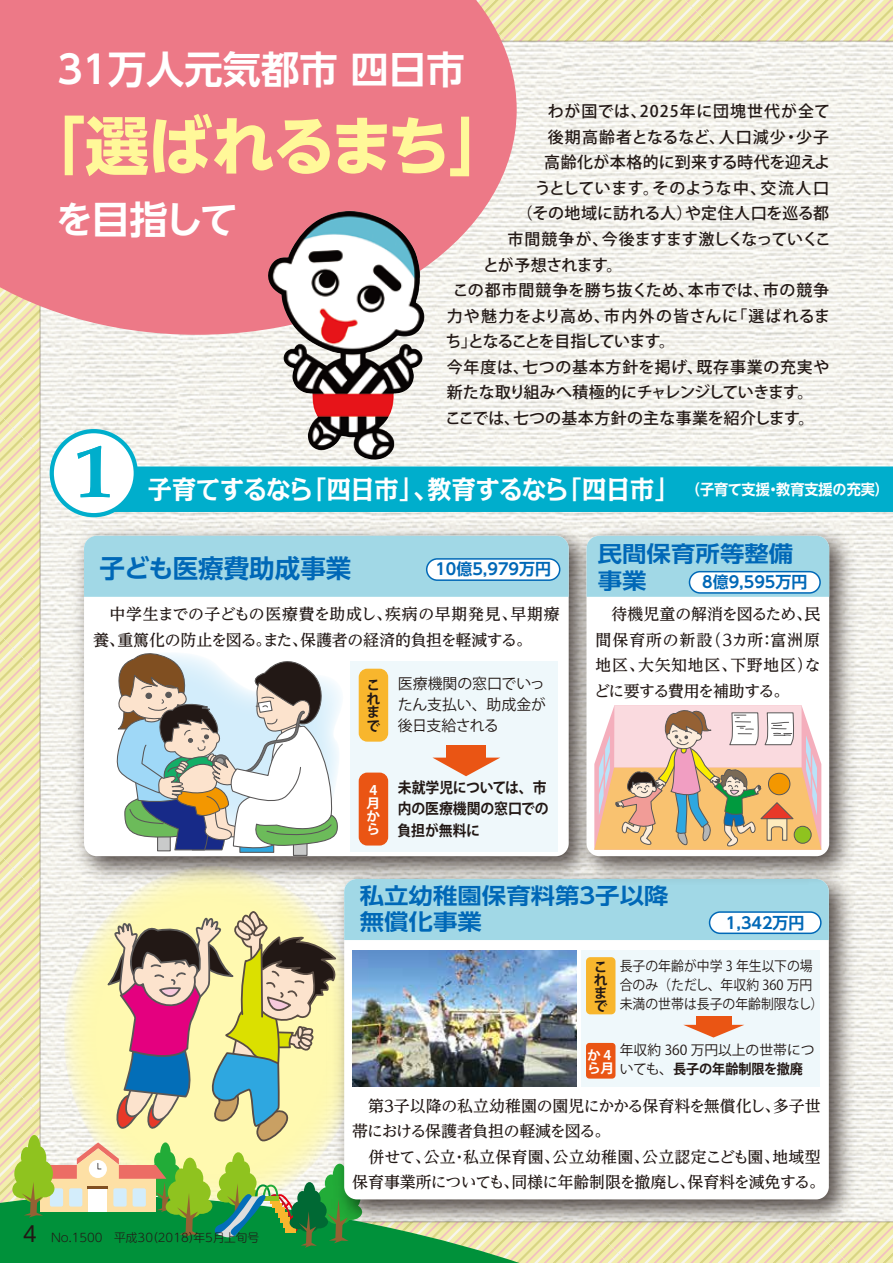
<style>
.page{position:relative;width:893px;height:1263px;background:#fff}
.page>*{position:absolute;margin:0;border:0;box-sizing:border-box;transform-origin:0 0}
.t1{font:700 76.5px "Palatino";color:#00aecc}
.t2{font:700 63.75px "UD Shin Go NT Pro";letter-spacing:-.055em;color:#fff899}
.t3{font:700 38.25px "UD Shin Go NT Pro De";color:#fff}
.t4{font:700 25.5px "Kakumin Pro";letter-spacing:-.015em;color:#fff;scale:.95 1}
.t5{font:700 25.5px "UD Shin Go NT Pro De";color:#0068b7}
.t6{font:700 22.05px/26.5px "UD Shin Go NT Pro De";color:#0068b7;scale:1.11 1}
.t7{font:500 15.9px/25.5px "UD Reimin Pro";color:#221815}
.t8{font:500 15.9px "Koz Go Pro";letter-spacing:.02em;color:#221815}
.t9{font:500 15.9px "Koz Go Pro";letter-spacing:.07em;color:#221815}
.t10{font:700 15.9px "UD Shin Go NT Pro De";color:#0068b7}
.t11{font:500 15.9px "Koz Go Pro";letter-spacing:.04em;color:#221815}
.t12{font:500 15.9px "Koz Go Pro";letter-spacing:.045em;color:#221815}
.t13{font:500 15.9px "Koz Go Pro";letter-spacing:-.035em;color:#221815}
.t14{font:500 15.9px "Koz Go Pro";letter-spacing:-.01em;color:#221815}
.t15{font:500 15.9px "Koz Go Pro";letter-spacing:.065em;color:#221815}
.t16{font:500 15.9px "Koz Go Pro";letter-spacing:-.075em;color:#221815}
.t17{font:500 15.9px "Koz Go Pro";letter-spacing:-.04em;color:#221815}
.t18{font:700 14.85px/21.3px "Koz Go Pro";letter-spacing:-.01em;color:#221815;scale:.93 1}
.t19{font:14.85px/21.3px "Koz Go Pro";color:#221815;text-align:justify}
.t20{font:13.8px/19.2px "Koz Go Pro";color:#221815;scale:.93 1}
.t21{font:13.8px/19.2px "Koz Go Pro";color:#221815}
.t22{font:700 13.8px/13px "Koz Go Pro";color:#221815}
.t23{font:700 13.2px/13.2px "Koz Go Pro";color:#fff;scale:1.05 1}
.t24{font:300 11.7px "UD Shin M Go Pro";color:#221815}
.s1{font-weight:700}
.s2{font-family:"UD Shin Go Pro";font-weight:400;font-size:21.3px}
</style>
<div class="page">
<img style="left:0;top:0;width:893px;height:1263px">
<svg style="left:0;top:1179px;width:557px;height:84px;background:#1f9b49"></svg>
<svg style="left:0;top:0;width:517px;height:335px;background:#ed8490"></svg>
<img style="left:265px;top:211px;width:161px;height:254px">
<img style="left:66px;top:517px;width:502px;height:362px">
<div style="left:84px;top:536px;width:485px;height:320px;background:#fff;border-radius:13px"></div>
<div style="left:84px;top:536px;width:484px;height:61px;background:#a1d8e6"></div>
<img style="left:327px;top:861px;width:538px;height:375px">
<img style="left:568px;top:517px;width:297px;height:375px">
<div style="left:586px;top:536px;width:243px;height:320px;background:#fff;border-radius:13px"></div>
<div style="left:586px;top:536px;width:243px;height:61px;background:#a1d8e6"></div>
<div style="left:350px;top:662px;width:207px;height:190px;background:#eff8fb"></div>
<div style="left:111px;top:466px;width:782px;height:46px;background:#00aecc"></div>
<div style="left:52px;top:431px;width:84px;height:84px;background:#fff;border-radius:50%"></div>
<div style="left:50px;top:429px;width:88px;height:88px;border:4px solid #00aecc;border-radius:50%"></div>
<div style="left:427px;top:559px;width:133px;height:21px;background:#fff;border-radius:11px"></div>
<div style="left:426px;top:558px;width:134px;height:23px;border:2px solid #0068b7;border-radius:11px"></div>
<div style="left:689px;top:572px;width:131px;height:21px;background:#fff;border-radius:11px"></div>
<div style="left:689px;top:571px;width:132px;height:23px;border:2px solid #0068b7;border-radius:11px"></div>
<div style="left:359px;top:669px;width:29px;height:73px;background:#f8b62d;border-radius:9px"></div>
<div style="left:359px;top:772px;width:29px;height:73px;background:#ea5514;border-radius:9px"></div>
<div style="left:447px;top:745px;width:39px;height:18px;background:#ea5514"></div>
<svg style="left:433px;top:758px;width:67px;height:18px"></svg>
<img style="left:12px;top:879px;width:817px;height:369px">
<div style="left:293px;top:838px;width:15px;height:18px;background:#c9caca;border:1px solid #595757"></div>
<svg style="left:116px;top:653px;width:225px;height:200px"></svg>
<svg style="left:594px;top:705px;width:227px;height:145px;background:#dfbfa1"></svg>
<p class="t3" style="left:57px;top:39px;width:409px">31万人元気都市 四日市</p>
<p class="t15" style="left:548px;top:101px;width:284px">わが国では、2025年に団塊世代が全て</p>
<p class="t9" style="left:548px;top:127px;width:283px">後期高齢者となるなど、人口減少・少子</p>
<p class="t8" style="left:544px;top:152px;width:287px">高齢化が本格的に到来する時代を迎えよ</p>
<p class="t8" style="left:535px;top:178px;width:296px">うとしています。そのような中、交流人口</p>
<p class="t8" style="left:517px;top:203px;width:314px">（その地域に訪れる人）や定住人口を巡る都</p>
<p class="t14" style="left:508px;top:229px;width:325px">市間競争が、今後ますます激しくなっていくこ</p>
<p class="t17" style="left:483px;top:254px;width:141px">とが予想されます。</p>
<p class="t11" style="left:453px;top:280px;width:378px">この都市間競争を勝ち抜くため、本市では、市の競争</p>
<p class="t9" style="left:447px;top:305px;width:385px">力や魅力をより高め、市内外の皆さんに「選ばれるま</p>
<p class="t16" style="left:446px;top:331px;width:231px">ち」となることを目指しています。</p>
<p class="t12" style="left:447px;top:357px;width:384px">今年度は、七つの基本方針を掲げ、既存事業の充実や</p>
<p class="t13" style="left:447px;top:382px;width:368px">新たな取り組みへ積極的にチャレンジしていきます。</p>
<p class="t8" style="left:445px;top:408px;width:371px">ここでは、七つの基本方針の主な事業を紹介します。</p>
<p class="t2" style="left:21px;top:94px;width:493px">「選ばれるまち」</p>
<p class="t3" style="left:55px;top:189px;width:184px">を目指して</p>
<p class="t1" style="left:75px;top:406px;width:40px">1</p>
<p class="t4" style="left:148px;top:469px;width:782px">子育てするなら「四日市」、教育するなら「四日市」　<sup>（子育て支援・教育支援の充実）</sup></p>
<p class="t5" style="left:100px;top:547px;width:253px">子ども医療費助成事業</p>
<p class="t10" style="left:435px;top:556px;width:117px">10億5,979万円</p>
<p class="t6" style="left:598px;top:540px;width:178px">民間保育所等整備事業</p>
<p class="t10" style="left:702px;top:569px;width:107px">8億9,595万円</p>
<p class="t7" style="left:93px;top:601px;width:468px">　中学生までの子どもの医療費を助成し、疾病の早期発見、早期療養、重篤化の防止を図る。また、保護者の経済的負担を軽減する。</p>
<p class="t7" style="left:594px;top:601px;width:228px;text-align:justify">　待機児童の解消を図るため、民間保育所の新設（3カ所：富洲原地区、大矢知地区、下野地区）などに要する費用を補助する。</p>
<p class="t19" style="left:398px;top:673px;width:150px">医療機関の窓口でいったん支払い、助成金が後日支給される</p>
<p class="t22" style="left:367px;top:679px;width:15px;line-height:13.8px">これまで</p>
<p class="t23" style="left:367px;top:784px;width:14px">4月から</p>
<p class="t18" style="left:398px;top:778px;width:164px">未就学児については、市内の医療機関の窓口での負担が無料に</p>
<p class="t6" style="left:360px;top:882px;width:280px">私立幼稚園保育料第３子以降無償化事業</p>
<p class="t10" style="left:726px;top:910px;width:80px">1,342万円</p>
<p class="t22" style="left:594px;top:961px;width:15px">これまで</p>
<p class="t23" style="left:587px;top:1049px;width:25px">か4ら月</p>
<p class="t20" style="left:620px;top:957px;width:221px">長子の年齢が中学 3 年生以下の場合のみ（ただし、年収約 360 万円未満の世帯は長子の年齢制限なし）</p>
<p class="t21" style="left:620px;top:1041px;width:196px">年収約 360 万円以上の世帯についても、<span class="s1">長子の年齢制限を撤廃</span></p>
<p class="t24" style="left:23px;top:1228px;width:238px"><span class="s2">4</span> No.1500　平成30（2018）年5月上旬号</p>
<p class="t7" style="left:352px;top:1092px;width:474px">　第3子以降の私立幼稚園の園児にかかる保育料を無償化し、多子世帯における保護者負担の軽減を図る。<br>　併せて、公立・私立保育園、公立幼稚園、公立認定こども園、地域型保育事業所についても、同様に年齢制限を撤廃し、保育料を減免する。</p>
</div>
